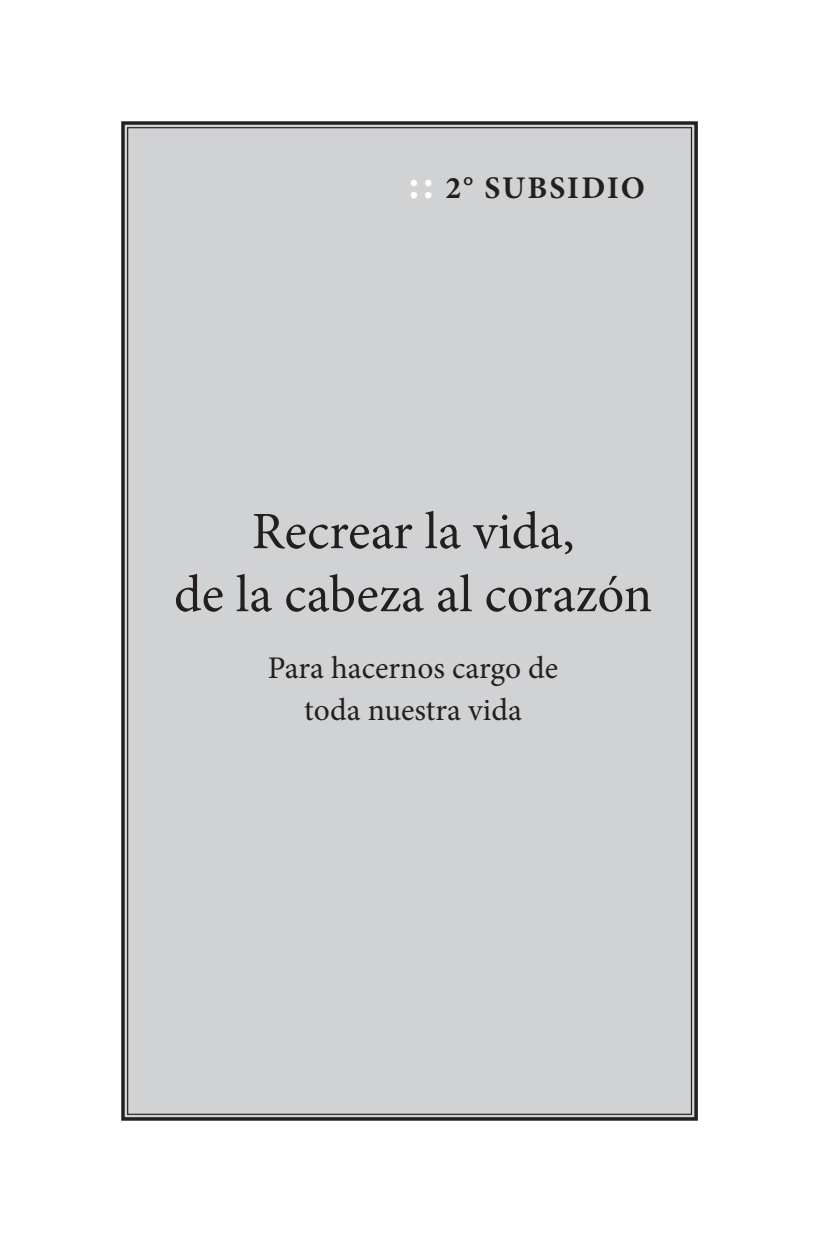
<style>
.page{position:relative;width:813px;height:1235px;background:#fff}
.page>*{position:absolute;margin:0;border:0;box-sizing:border-box;transform-origin:0 0}
.t1{font:52.5px "Minion Pro";color:#231f20}
.t2{font:31.5px "Minion Pro";color:#231f20}
.t3{font:700 31.5px "Minion Pro";letter-spacing:.06em;color:#231f20}
.s1{font-size:43.75px;color:#fff}
</style>
<div class="page">
<div style="left:121px;top:121px;width:577px;height:1000px;background:#d1d2d4"></div>
<p class="t3" style="left:408px;top:166px;width:238px"><span class="s1">::</span> 2° SUBSIDIO</p>
<p class="t1" style="left:252px;top:496px;width:324px">Recrear la vida,</p>
<p class="t1" style="left:174px;top:559px;width:480px">de la cabeza al corazón</p>
<p class="t2" style="left:268px;top:646px;width:292px">Para hacernos cargo de</p>
<p class="t2" style="left:304px;top:688px;width:219px">toda nuestra vida</p>
</div>
